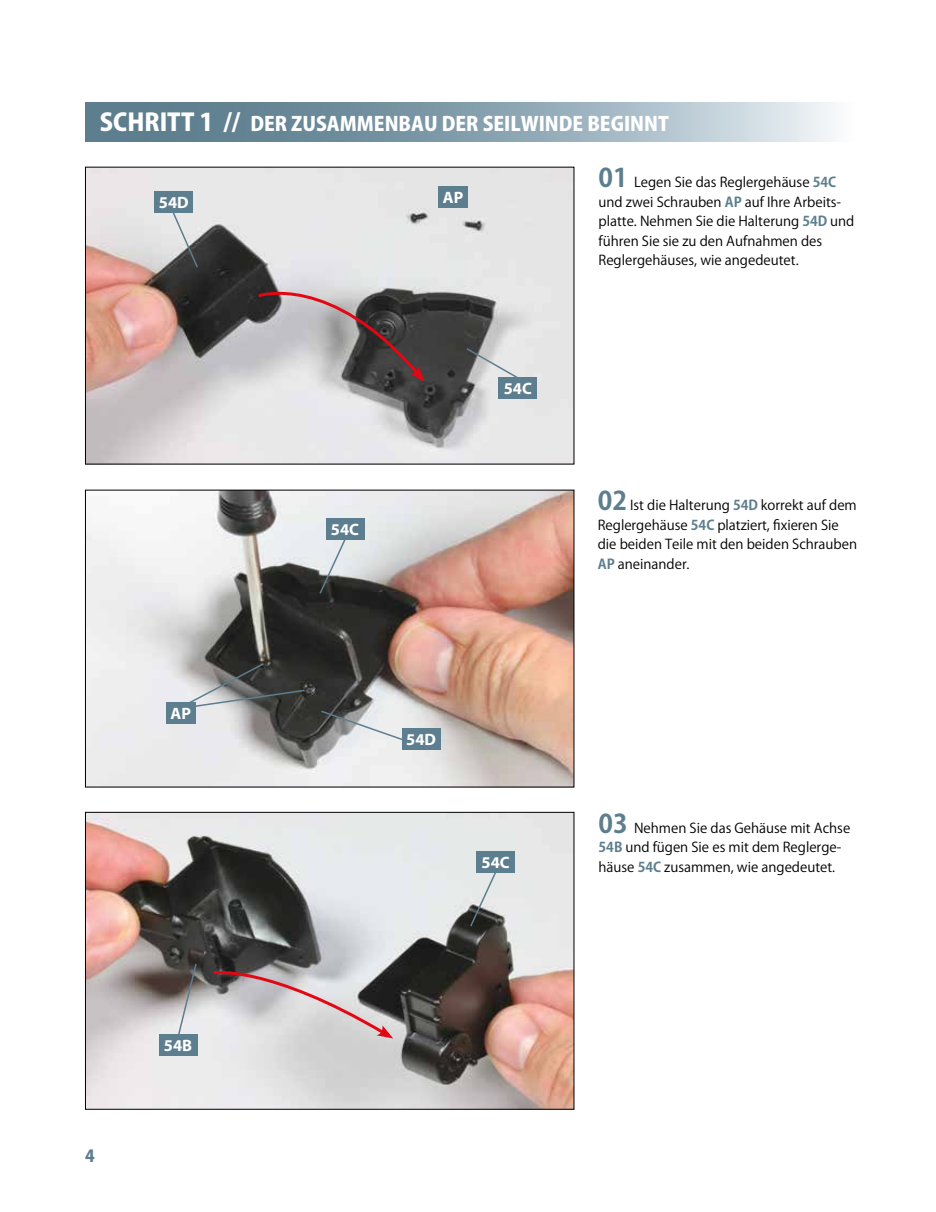
<style>
.page{position:relative;width:936px;height:1212px;background:#fff}
.page>*{position:absolute;margin:0;border:0;box-sizing:border-box;transform-origin:0 0}
.t1{font:800 19.5px "Koz Go Pro";color:#fff}
.t2{font:700 16.5px "Myriad Pro";color:#fff}
.t3{font:800 16.5px "Koz Go Pro";color:#5d7e8e}
.t4{font:13.5px/19.5px "Koz Go Pro";color:#000}
.s1{font-size:24px}
.s2{font-weight:700;font-size:25.5px;color:#5d7e8e}
.s3{font-weight:700;color:#5d7e8e}
</style>
<div class="page">
<svg style="left:85px;top:102px;width:750px;height:39px;background:#8ea6b3"></svg>
<img style="left:87px;top:169px;width:485px;height:293px">
<svg style="left:170px;top:208px;width:29px;height:61px;background:#aaacad"></svg>
<div style="left:155px;top:191px;width:38px;height:22px;background:#5d7e8e"></div>
<img style="left:87px;top:492px;width:485px;height:293px">
<div style="left:166px;top:702px;width:30px;height:22px;background:#5d7e8e"></div>
<img style="left:87px;top:814px;width:485px;height:293px">
<div style="left:85px;top:812px;width:489px;height:297px;border:1px solid #000"></div>
<svg style="left:465px;top:347px;width:60px;height:36px;background:#c1c2c3"></svg>
<div style="left:498px;top:377px;width:39px;height:22px;background:#5d7e8e"></div>
<svg style="left:175px;top:962px;width:23px;height:81px;background:#989695"></svg>
<div style="left:159px;top:1034px;width:38px;height:21px;background:#5d7e8e"></div>
<svg style="left:256px;top:272px;width:168px;height:110px;background:#958e90"></svg>
<div style="left:438px;top:187px;width:30px;height:21px;background:#5d7e8e"></div>
<svg style="left:318px;top:532px;width:31px;height:63px;background:#a2a7a8"></svg>
<div style="left:326px;top:518px;width:38px;height:21px;background:#5d7e8e"></div>
<svg style="left:319px;top:709px;width:91px;height:34px;background:#b7b9bb"></svg>
<div style="left:402px;top:728px;width:38px;height:22px;background:#5d7e8e"></div>
<svg style="left:182px;top:662px;width:124px;height:47px;background:#6f7170"></svg>
<svg style="left:210px;top:964px;width:183px;height:74px;background:#bdb3b5"></svg>
<svg style="left:469px;top:865px;width:31px;height:63px;background:#a5a9a8"></svg>
<div style="left:476px;top:851px;width:38px;height:21px;background:#5d7e8e"></div>
<h1 class="t1" style="left:100px;top:111px;width:570px"><span class="s1">SCHRITT 1 //</span> DER ZUSAMMENBAU DER SEILWINDE BEGINNT</h1>
<p class="t4" style="left:598px;top:173px;width:257px"><span class="s2">01</span> Legen Sie das Reglergehäuse <span class="s3">54C </span>und zwei Schrauben <span class="s3">AP</span> auf Ihre Arbeits&shy;platte. Nehmen Sie die Halterung <span class="s3">54D</span> und führen Sie sie zu den Aufnahmen des Reglergehäuses, wie angedeutet.</p>
<p class="t2" style="left:443px;top:187px;width:22px">AP</p>
<p class="t2" style="left:159px;top:192px;width:31px">54D</p>
<p class="t2" style="left:171px;top:703px;width:22px">AP</p>
<p class="t3" style="left:85px;top:1145px;width:11px">4</p>
<p class="t2" style="left:164px;top:1034px;width:30px">54B</p>
<p class="t2" style="left:331px;top:519px;width:30px">54C</p>
<p class="t2" style="left:503px;top:378px;width:30px">54C</p>
<p class="t2" style="left:406px;top:729px;width:31px">54D</p>
<p class="t2" style="left:481px;top:851px;width:30px">54C</p>
<p class="t4" style="left:597px;top:496px;width:261px"><span class="s2">02</span> Ist die Halterung <span class="s3">54D</span> korrekt auf dem Reglergehäuse <span class="s3">54C</span> platziert, fixieren Sie die beiden Teile mit den beiden Schrauben <span class="s3">AP</span> aneinander.</p>
<p class="t4" style="left:598px;top:819px;width:253px"><span class="s2">03</span> Nehmen Sie das Gehäuse mit Achse<br><span class="s3">54B</span> und fügen Sie es mit dem Reglerge&shy;häuse <span class="s3">54C</span> zusammen, wie angedeutet.</p>
</div>
